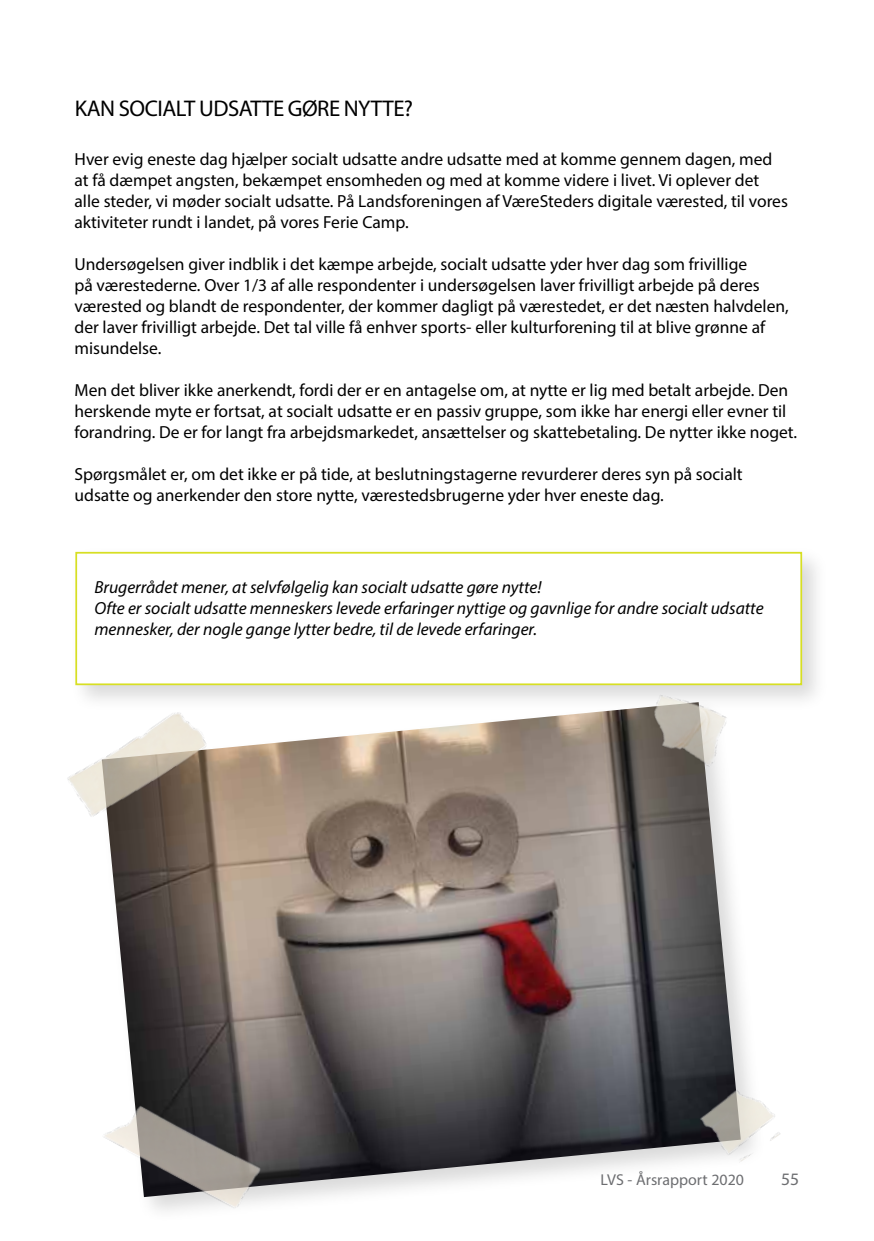
<style>
.page{position:relative;width:874px;height:1241px;background:#fff}
.page>*{position:absolute;margin:0;border:0;box-sizing:border-box;transform-origin:0 0}
.t1{font:22.75px "Myriad Pro";letter-spacing:-.02em;color:#000}
.t2{font:17.5px/21px "Myriad Pro";color:#000}
.t3{font:italic 17.5px/21px "Myriad Pro";color:#000}
.t4{font:17.5px "Myriad Pro";color:#6d6e71}
.t5{font:15.75px "Myriad Pro";color:#6d6e71}
</style>
<div class="page">
<div style="left:69px;top:545px;width:759px;height:167px;background:#000;opacity:.15"></div>
<div style="left:75px;top:552px;width:726px;height:133px;background:#fff;border:2px solid #d7df23"></div>
<div style="left:97px;top:697px;width:669px;height:526px;background:#fff"></div>
<img style="left:109px;top:708px;width:631px;height:488px">
<img style="left:67px;top:687px;width:151px;height:156px">
<img style="left:688px;top:1072px;width:93px;height:99px">
<img style="left:104px;top:1091px;width:166px;height:120px">
<img style="left:638px;top:687px;width:102px;height:84px">
<h1 class="t1" style="left:75px;top:95px;width:340px">KAN SOCIALT UDSATTE GØRE NYTTE?</h1>
<p class="t2" style="left:74px;top:148px;width:714px">Hver evig eneste dag hjælper socialt udsatte andre udsatte med at komme gennem dagen, med at få dæmpet angsten, bekæmpet ensomheden og med at komme videre i livet. Vi oplever det alle steder, vi møder socialt udsatte. På Landsforeningen af VæreSteders digitale værested, til vores aktiviteter rundt i landet, på vores Ferie Camp.</p>
<p class="t2" style="left:74px;top:253px;width:715px">Undersøgelsen giver indblik i det kæmpe arbejde, socialt udsatte yder hver dag som frivillige<br>på værestederne. Over 1/3 af alle respondenter i undersøgelsen laver frivilligt arbejde på deres værested og blandt de respondenter, der kommer dagligt på værestedet, er det næsten halvdelen, der laver frivilligt arbejde. Det tal ville få enhver sports- eller kulturforening til at blive grønne af misundelse.</p>
<p class="t2" style="left:74px;top:379px;width:724px">Men det bliver ikke anerkendt, fordi der er en antagelse om, at nytte er lig med betalt arbejde. Den herskende myte er fortsat, at socialt udsatte er en passiv gruppe, som ikke har energi eller evner til forandring. De er for langt fra arbejdsmarkedet, ansættelser og skattebetaling. De nytter ikke noget.</p>
<p class="t2" style="left:74px;top:463px;width:669px">Spørgsmålet er, om det ikke er på tide, at beslutningstagerne revurderer deres syn på socialt udsatte og anerkender den store nytte, værestedsbrugerne yder hver eneste dag.</p>
<p class="t3" style="left:94px;top:576px;width:670px">Brugerrådet mener, at selvfølgelig kan socialt udsatte gøre nytte!<br>Ofte er socialt udsatte menneskers levede erfaringer nyttige og gavnlige for andre socialt udsatte mennesker, der nogle gange lytter bedre, til de levede erfaringer.</p>
<p class="t5" style="left:600px;top:1169px;width:145px">LVS - Årsrapport 2020</p>
<p class="t4" style="left:780px;top:1167px;width:20px">55</p>
</div>
